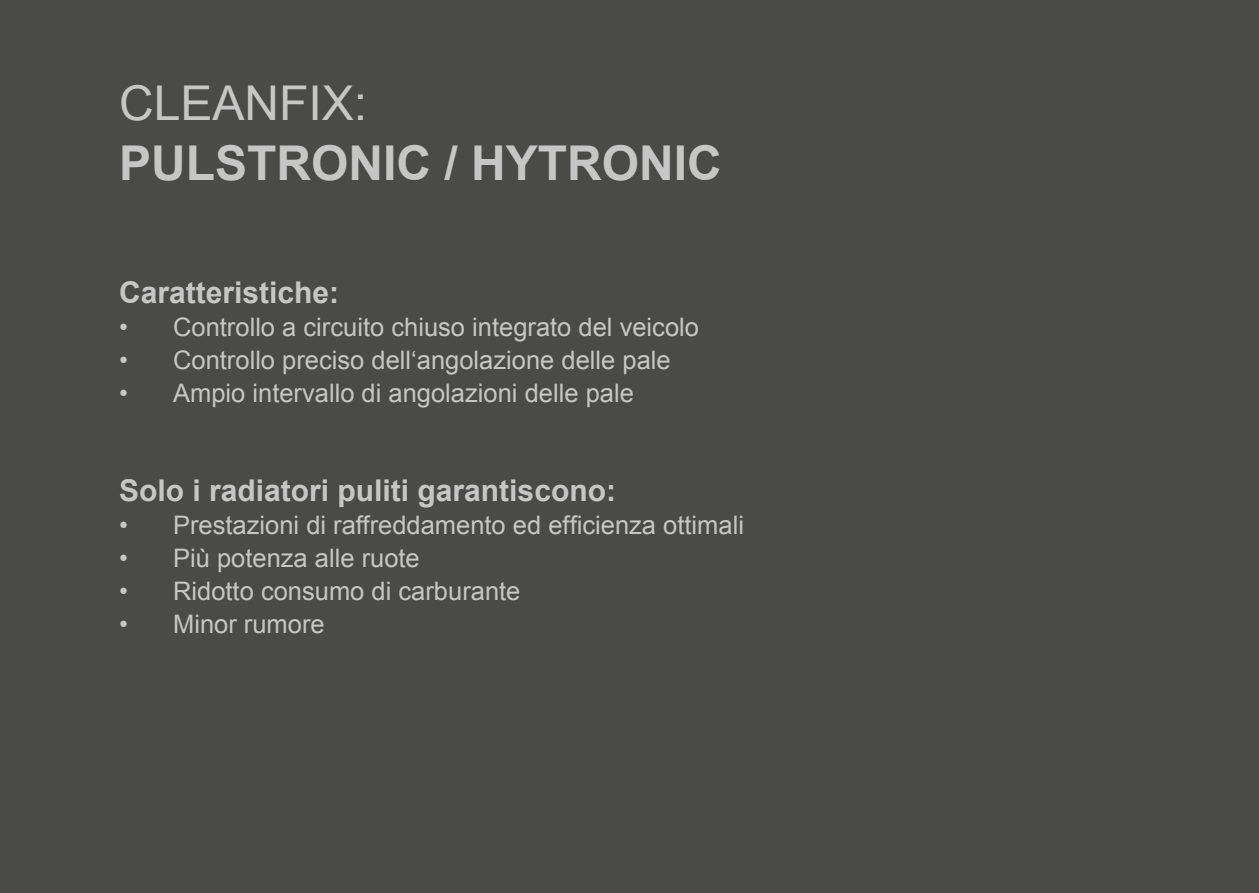
<style>
.page{position:relative;width:1259px;height:893px;background:#4a4a49}
.page>*{position:absolute;margin:0;border:0;box-sizing:border-box;transform-origin:0 0}
.t1{font:700 48px "Arial";color:#c6c6c6}
.t2{font:48px "Arial";color:#c6c6c6}
.t3{font:700 30px "Arial";color:#c6c6c6}
.t4{font:25.5px "Arial";color:#c6c6c6}
</style>
<div class="page">
<h1 class="t2" style="left:119px;top:72px;width:250px">CLEANFIX:</h1>
<h1 class="t1" style="left:119px;top:131px;width:604px">PULSTRONIC / HYTRONIC</h1>
<p class="t3" style="left:119px;top:272px;width:222px">Caratteristiche:</p>
<p class="t4" style="left:119px;top:310px;width:581px">• Controllo a circuito chiuso integrato del veicolo</p>
<p class="t4" style="left:119px;top:343px;width:553px">• Controllo preciso dell‘angolazione delle pale</p>
<p class="t4" style="left:119px;top:376px;width:516px">• Ampio intervallo di angolazioni delle pale</p>
<p class="t3" style="left:119px;top:470px;width:498px">Solo i radiatori puliti garantiscono:</p>
<p class="t4" style="left:119px;top:508px;width:626px">• Prestazioni di raffreddamento ed efficienza ottimali</p>
<p class="t4" style="left:119px;top:541px;width:302px">• Più potenza alle ruote</p>
<p class="t4" style="left:119px;top:574px;width:403px">• Ridotto consumo di carburante</p>
<p class="t4" style="left:119px;top:607px;width:207px">• Minor rumore</p>
</div>
